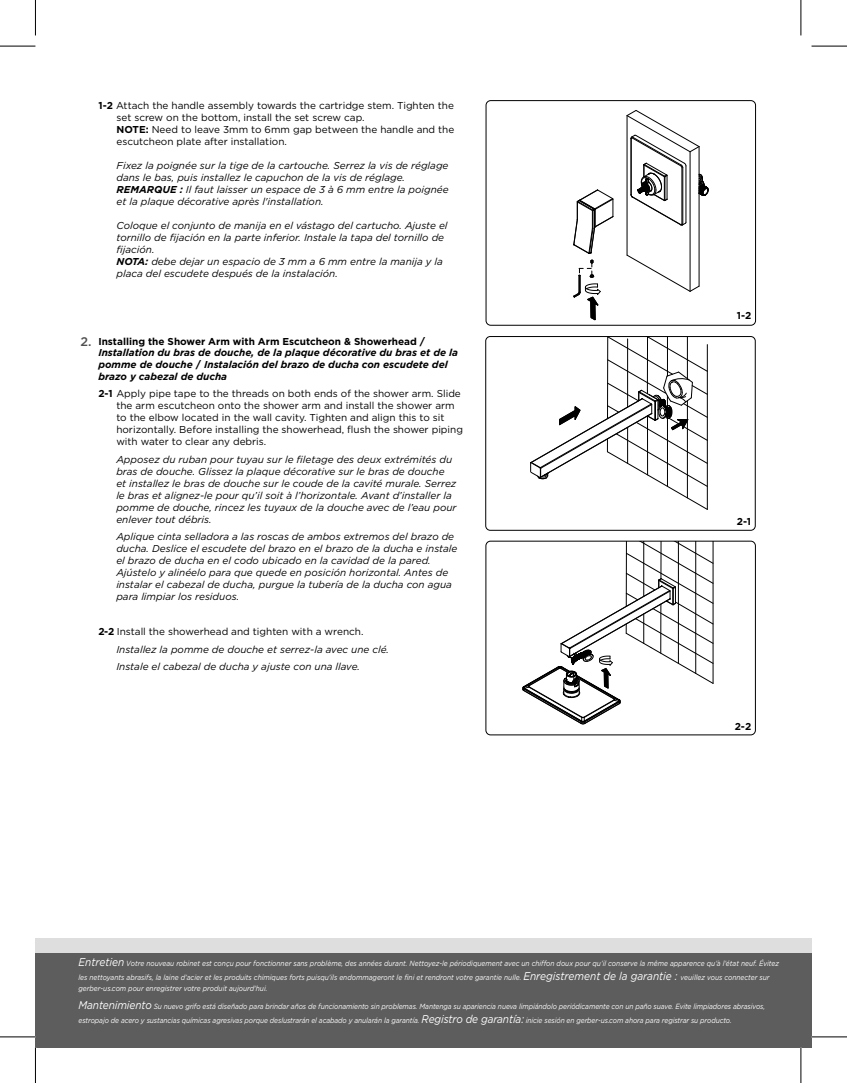
<style>
.page{position:relative;width:847px;height:1083px;background:#fff}
.page>*{position:absolute;margin:0;border:0;box-sizing:border-box;transform-origin:0 0}
.步驟1_1_法西文{font:italic 10px/12px "Gotham";color:#000}
.步驟1_1{font:10px/12px "Gotham";color:#000}
.步驟1{font:italic 700 10px/10.8px "Gotham";color:#000}
.t1{font:700 10px "Gotham";color:#000}
.t2{font:italic 7.5px/13.5px "Gotham";letter-spacing:-.01em;color:#fff;scale:.89 1}
.s1{font-weight:700}
.s2{font-weight:500;font-style:normal;font-size:12.5px;color:#505050}
.s3{font-style:normal}
.s4{font-size:11.25px}
</style>
<div class="page">
<div style="left:35px;top:937px;width:776px;height:110px;background:#dedede"></div>
<div style="left:35px;top:952px;width:776px;height:95px;background:#5d5d5d"></div>
<svg style="left:522px;top:542px;width:191px;height:182px"></svg>
<div style="left:485px;top:540px;width:270px;height:195px;border:1px solid #000;border-radius:5px"></div>
<hr style="left:707px;top:344px;width:1px;height:165px;background:#000">
<svg style="left:530px;top:338px;width:177px;height:171px"></svg>
<div style="left:485px;top:336px;width:270px;height:194px;border:1px solid #000;border-radius:4px"></div>
<hr style="left:626px;top:116px;width:1px;height:139px;background:#000">
<hr style="left:689px;top:152px;width:1px;height:139px;background:#000">
<hr style="left:698px;top:146px;width:1px;height:140px;background:#000">
<svg style="left:626px;top:254px;width:73px;height:38px"></svg>
<svg style="left:626px;top:110px;width:83px;height:115px"></svg>
<svg style="left:573px;top:189px;width:40px;height:131px"></svg>
<div style="left:485px;top:100px;width:271px;height:225px;border:1px solid #000;border-radius:5px"></div>
<hr style="left:0;top:46px;width:35px;height:1px;background:#000">
<hr style="left:811px;top:46px;width:35px;height:1px;background:#000">
<hr style="left:0;top:1036px;width:35px;height:1px;background:#000">
<hr style="left:811px;top:1036px;width:35px;height:1px;background:#000">
<hr style="left:35px;top:0;width:1px;height:35px;background:#000">
<hr style="left:35px;top:1047px;width:1px;height:35px;background:#000">
<hr style="left:800px;top:0;width:1px;height:35px;background:#000">
<hr style="left:800px;top:1047px;width:1px;height:35px;background:#000">
<p class="步驟1_1" style="left:116px;top:99px;width:339px;text-indent:-18px"><span class="s1">1-2</span> Attach the handle assembly towards the cartridge stem. Tighten the set screw on the bottom, install the set screw cap.</p>
<p class="步驟1_1" style="left:116px;top:123px;width:339px"><span class="s1">NOTE:</span> Need to leave 3mm to 6mm gap between the handle and the escutcheon plate after installation.</p>
<p class="步驟1_1_法西文" style="left:116px;top:159px;width:333px">Fixez la poignée sur la tige de la cartouche. Serrez la vis de réglage dans le bas, puis installez le capuchon de la vis de réglage.</p>
<p class="步驟1_1_法西文" style="left:116px;top:183px;width:334px"><span class="s1">REMARQUE :</span> Il faut laisser un espace de 3 à 6 mm entre la poignée et la plaque décorative après l'installation.</p>
<p class="步驟1_1_法西文" style="left:116px;top:219px;width:332px">Coloque el conjunto de manija en el vástago del cartucho. Ajuste el tornillo de fijación en la parte inferior. Instale la tapa del tornillo de fijación.</p>
<p class="步驟1_1_法西文" style="left:116px;top:255px;width:328px"><span class="s1">NOTA:</span> debe dejar un espacio de 3 mm a 6 mm entre la manija y la placa del escudete después de la instalación.</p>
<p class="步驟1" style="left:98px;top:336px;width:361px;text-indent:-18px"><span class="s2">2.</span> <span class="s3">Installing the Shower Arm with Arm Escutcheon &amp; Showerhead /<br></span>Installation du bras de douche, de la plaque décorative du bras et de la</p>
<p class="步驟1" style="left:98px;top:358px;width:351px;line-height:12px">pomme de douche <span class="s3">/</span> Instalación del brazo de ducha con escudete del brazo y cabezal de ducha</p>
<p class="步驟1_1" style="left:116px;top:387px;width:348px;text-indent:-18px"><span class="s1">2-1</span> Apply pipe tape to the threads on both ends of the shower arm. Slide the arm escutcheon onto the shower arm and install the shower arm to the elbow located in the wall cavity. Tighten and align this to sit horizontally. Before installing the showerhead, flush the shower piping with water to clear any debris.</p>
<p class="步驟1_1_法西文" style="left:116px;top:453px;width:342px">Apposez du ruban pour tuyau sur le filetage des deux extrémités du bras de douche. Glissez la plaque décorative sur le bras de douche et installez le bras de douche sur le coude de la cavité murale. Serrez le bras et alignez-le pour qu’il soit à l’horizontale. Avant d’installer la pomme de douche, rincez les tuyaux de la douche avec de l’eau pour enlever tout débris.</p>
<p class="步驟1_1_法西文" style="left:116px;top:530px;width:342px">Aplique cinta selladora a las roscas de ambos extremos del brazo de ducha. Deslice el escudete del brazo en el brazo de la ducha e instale el brazo de ducha en el codo ubicado en la cavidad de la pared.<br>Ajústelo y alinéelo para que quede en posición horizontal. Antes de instalar el cabezal de ducha, purgue la tubería de la ducha con agua para limpiar los residuos.</p>
<p class="步驟1_1" style="left:98px;top:625px;width:266px"><span class="s1">2-2</span> Install the showerhead and tighten with a wrench.</p>
<p class="步驟1_1_法西文" style="left:116px;top:642px;width:274px">Installez la pomme de douche et serrez-la avec une clé.</p>
<p class="步驟1_1_法西文" style="left:116px;top:660px;width:245px">Instale el cabezal de ducha y ajuste con una llave.</p>
<p class="t1" style="left:736px;top:309px;width:16px">1-2</p>
<p class="t1" style="left:736px;top:514px;width:16px">2-1</p>
<p class="t1" style="left:734px;top:719px;width:18px">2-2</p>
<p class="t2" style="left:78px;top:956px;width:788px"><span class="s4">Entretien</span> Votre nouveau robinet est conçu pour fonctionner sans problème, des années durant. Nettoyez-le périodiquement avec un chiffon doux pour qu’il conserve la même apparence qu’à l’état neuf. Évitez les nettoyants abrasifs, la laine d’acier et les produits chimiques forts puisqu’ils endommageront le fini et rendront votre garantie nulle. <span class="s4">Enregistrement de la garantie :</span> veuillez vous connecter sur</p>
<p class="t2" style="left:78px;top:981px;width:214px">gerber-us.com pour enregistrer votre produit aujourd'hui.</p>
<p class="t2" style="left:78px;top:999px;width:773px"><span class="s4">Mantenimiento</span> Su nuevo grifo está diseñado para brindar años de funcionamiento sin problemas. Mantenga su apariencia nueva limpiándolo periódicamente con un paño suave. Evite limpiadores abrasivos, estropajo de acero y sustancias químicas agresivas porque deslustrarán el acabado y anularán la garantía. <span class="s4">Registro de garantía:</span> inicie sesión en gerber-us.com ahora para registrar su producto.</p>
</div>
